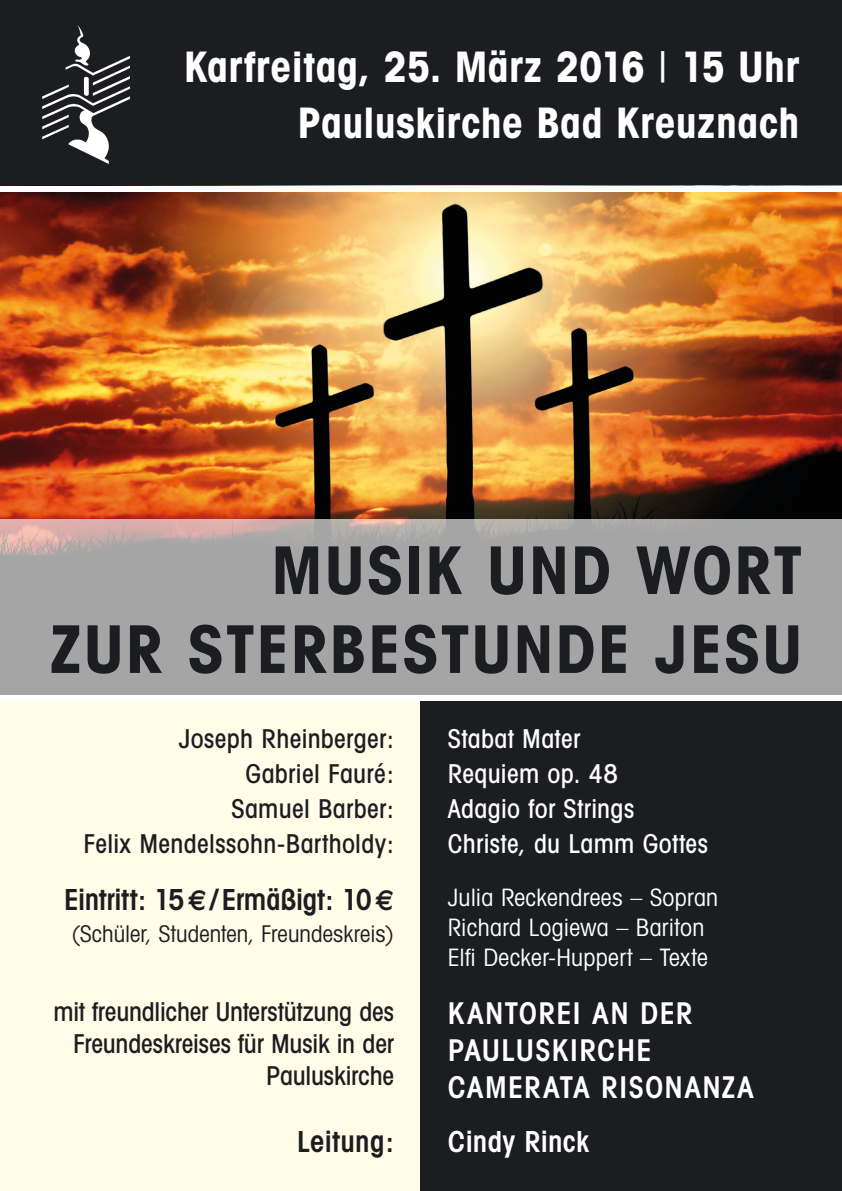
<style>
.page{position:relative;width:842px;height:1191px;background:#fff}
.page>*{position:absolute;margin:0;border:0;box-sizing:border-box;transform-origin:0 0}
.t1{font:700 condensed 65.7px/78.9px "Avant Garde";letter-spacing:.03em;color:#1c1d21;text-align:right}
.t2{font:700 condensed 42px/56px "Avant Garde";letter-spacing:.005em;color:#fff;text-align:right}
.t3{font:600 condensed 30px/37px "Avant Garde";letter-spacing:.045em;color:#fff}
.t4{font:600 condensed 29px "Avant Garde";letter-spacing:-.005em;color:#1c1d21}
.t5{font:600 condensed 29px "Avant Garde";letter-spacing:.015em;color:#fff}
.t6{font:500 condensed 26px/35px "Avant Garde";letter-spacing:.005em;color:#1c1d21;text-align:right}
.t7{font:500 condensed 26px/35px "Avant Garde";letter-spacing:.015em;color:#fff}
.t8{font:condensed 24px/30px "Avant Garde";letter-spacing:.01em;color:#fff}
.t9{font:condensed 23px "Avant Garde";letter-spacing:.005em;color:#1c1d21}
.s1{font-weight:400}
.s2{font-family:"Euro Sans";font-weight:700;font-stretch:normal}
</style>
<div class="page">
<div style="left:0;top:700px;width:421px;height:491px;background:#fffce8"></div>
<div style="left:421px;top:700px;width:421px;height:491px;background:#1c1d21"></div>
<div style="left:0;top:0;width:842px;height:193px;background:#1c1d21"></div>
<img style="left:0;top:191px;width:842px;height:328px">
<img style="left:43px;top:25px;width:87px;height:138px">
<div style="left:0;top:186px;width:842px;height:5px;background:#fff"></div>
<div style="left:0;top:519px;width:842px;height:178px;background:#a5a5a6"></div>
<div style="left:0;top:694px;width:842px;height:6px;background:#fff"></div>
<h2 class="t2" style="left:184px;top:38px;width:617px">Karfreitag, 25. März 2016 <span class="s1">|</span> 15 Uhr<br>Pauluskirche Bad Kreuznach</h2>
<h1 class="t1" style="left:49px;top:529px;width:755px">Musik und Wort<br>Zur STERBESTUNDE JESU</h1>
<p class="t6" style="left:83px;top:721px;width:312px">Joseph Rheinberger:<br>Gabriel Fauré:<br>Samuel Barber:<br>Felix Mendelssohn-Bartholdy:</p>
<p class="t4" style="left:64px;top:881px;width:331px">Eintritt: 15<span class="s2">€</span>/Ermäßigt: 10<span class="s2">€</span></p>
<p class="t9" style="left:72px;top:919px;width:324px">(Schüler, Studenten, Freundeskreis)</p>
<p class="t6" style="left:53px;top:994px;width:342px;line-height:32px">mit freundlicher Unterstützung des<br>Freundeskreises für Musik in der<br>Pauluskirche</p>
<p class="t4" style="left:297px;top:1123px;width:98px">Leitung:</p>
<p class="t7" style="left:448px;top:721px;width:261px">Stabat Mater<br>Requiem op. 48<br>Adagio for Strings<br>Christe, du Lamm Gottes</p>
<p class="t8" style="left:448px;top:882px;width:272px">Julia Reckendrees – Sopran<br>Richard Logiewa – Bariton<br>Elfi Decker-Huppert – Texte</p>
<p class="t3" style="left:448px;top:994px;width:307px">KANTOREI AN DER<br>PAULUSKIRCHE<br>CAMERATA RISONANZA</p>
<p class="t5" style="left:448px;top:1123px;width:143px">Cindy Rinck</p>
</div>
